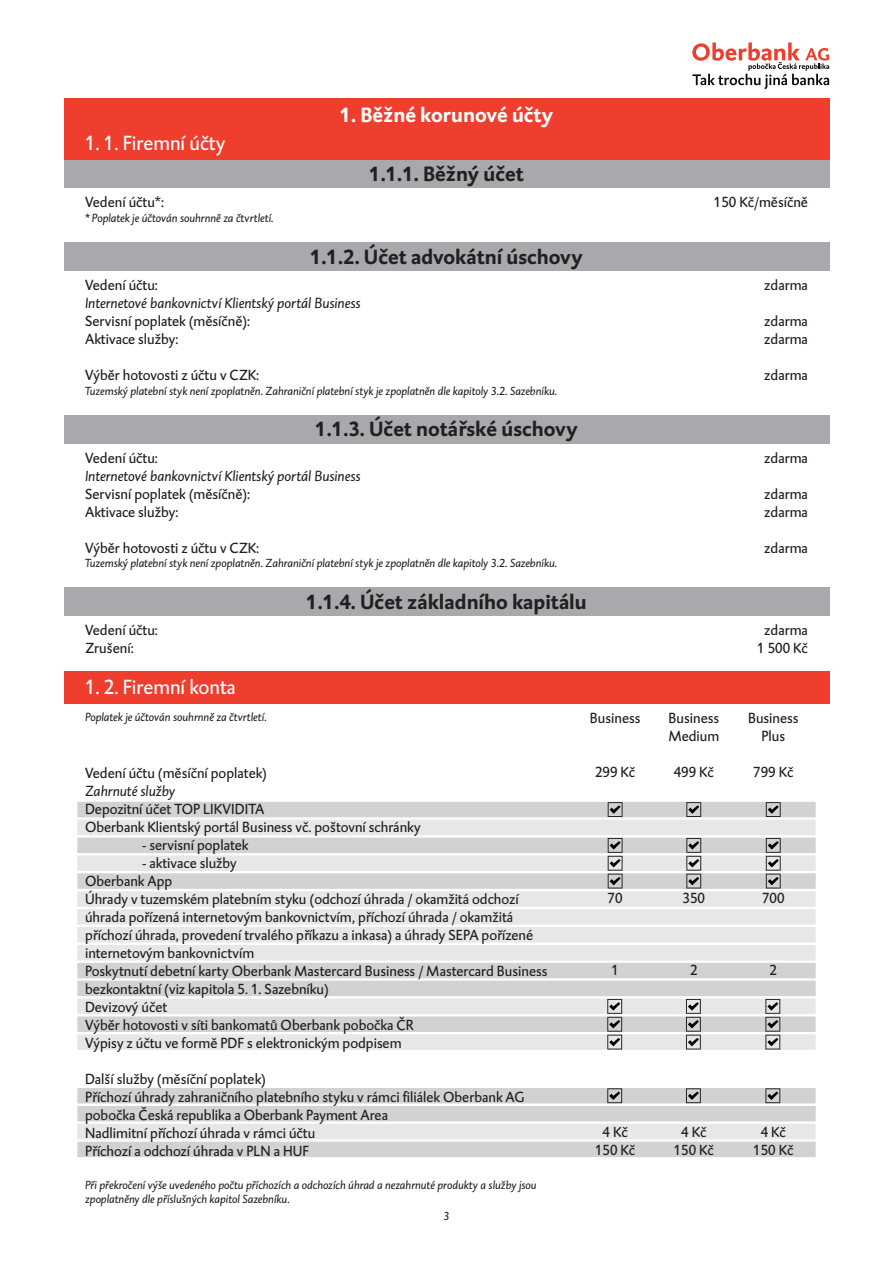
<style>
.page{position:relative;width:893px;height:1263px;background:#fff}
.page>*{position:absolute;margin:0;border:0;box-sizing:border-box;transform-origin:0 0}
.t1{font:700 21px "DTL Caspari T";color:#231f20}
.t2{font:21px "DTL Caspari T";color:#fff}
.t3{font:700 21px "DTL Caspari T";color:#fff}
.t4{font:15px/18px "DTL Caspari T";color:#231f20}
.t5{font:italic 15px "DTL Caspari T";color:#231f20}
.t6{font:italic 12px/14.4px "DTL Caspari T";color:#231f20}
</style>
<div class="page">
<div style="left:77px;top:819px;width:739px;height:17px;background:#e6e7e9"></div>
<div style="left:76px;top:818px;width:741px;height:19px;border:2px solid #fff"></div>
<div style="left:77px;top:801px;width:739px;height:17px;background:#d1d2d4"></div>
<div style="left:76px;top:800px;width:741px;height:19px;border:2px solid #fff"></div>
<div style="left:77px;top:837px;width:739px;height:17px;background:#d1d2d4"></div>
<div style="left:76px;top:836px;width:741px;height:19px;border:2px solid #fff"></div>
<div style="left:77px;top:872px;width:739px;height:17px;background:#d1d2d4"></div>
<div style="left:76px;top:872px;width:741px;height:18px;border:2px solid #fff"></div>
<div style="left:77px;top:855px;width:739px;height:17px;background:#e6e7e9"></div>
<div style="left:76px;top:854px;width:741px;height:18px;border:2px solid #fff"></div>
<div style="left:77px;top:890px;width:739px;height:17px;background:#e6e7e9"></div>
<div style="left:76px;top:890px;width:741px;height:18px;border:2px solid #fff"></div>
<div style="left:77px;top:926px;width:739px;height:17px;background:#e6e7e9"></div>
<div style="left:76px;top:925px;width:741px;height:19px;border:2px solid #fff"></div>
<div style="left:77px;top:908px;width:739px;height:17px;background:#e6e7e9"></div>
<div style="left:76px;top:908px;width:741px;height:18px;border:2px solid #fff"></div>
<div style="left:77px;top:944px;width:739px;height:17px;background:#e6e7e9"></div>
<div style="left:76px;top:943px;width:741px;height:19px;border:2px solid #fff"></div>
<div style="left:77px;top:980px;width:739px;height:17px;background:#d1d2d4"></div>
<div style="left:76px;top:979px;width:741px;height:19px;border:2px solid #fff"></div>
<div style="left:77px;top:962px;width:739px;height:17px;background:#d1d2d4"></div>
<div style="left:76px;top:961px;width:741px;height:19px;border:2px solid #fff"></div>
<div style="left:77px;top:998px;width:739px;height:17px;background:#e6e7e9"></div>
<div style="left:76px;top:997px;width:741px;height:19px;border:2px solid #fff"></div>
<div style="left:77px;top:1033px;width:739px;height:17px;background:#e6e7e9"></div>
<div style="left:76px;top:1033px;width:741px;height:18px;border:2px solid #fff"></div>
<div style="left:77px;top:1016px;width:739px;height:17px;background:#d1d2d4"></div>
<div style="left:76px;top:1015px;width:741px;height:18px;border:2px solid #fff"></div>
<div style="left:77px;top:1087px;width:739px;height:17px;background:#d1d2d4"></div>
<div style="left:76px;top:1086px;width:741px;height:19px;border:2px solid #fff"></div>
<div style="left:77px;top:1105px;width:739px;height:17px;background:#d1d2d4"></div>
<div style="left:76px;top:1104px;width:741px;height:19px;border:2px solid #fff"></div>
<div style="left:77px;top:1141px;width:739px;height:17px;background:#d1d2d4"></div>
<div style="left:76px;top:1140px;width:741px;height:19px;border:2px solid #fff"></div>
<div style="left:77px;top:1123px;width:739px;height:17px;background:#e6e7e9"></div>
<div style="left:76px;top:1122px;width:741px;height:19px;border:2px solid #fff"></div>
<div style="left:64px;top:159px;width:765px;height:29px;background:#a8a9ad"></div>
<div style="left:64px;top:98px;width:765px;height:61px;background:#ef3e2e"></div>
<div style="left:64px;top:242px;width:765px;height:29px;background:#a8a9ad"></div>
<div style="left:64px;top:415px;width:765px;height:28px;background:#a8a9ad"></div>
<div style="left:64px;top:587px;width:765px;height:29px;background:#a8a9ad"></div>
<div style="left:64px;top:670px;width:765px;height:33px;background:#ef3e2e"></div>
<svg style="left:608px;top:802px;width:15px;height:15px"></svg>
<svg style="left:608px;top:838px;width:15px;height:50px"></svg>
<svg style="left:686px;top:802px;width:15px;height:15px"></svg>
<svg style="left:686px;top:838px;width:15px;height:50px"></svg>
<svg style="left:766px;top:802px;width:15px;height:15px"></svg>
<svg style="left:766px;top:838px;width:15px;height:50px"></svg>
<svg style="left:607px;top:999px;width:15px;height:50px"></svg>
<svg style="left:686px;top:999px;width:15px;height:50px"></svg>
<svg style="left:607px;top:1088px;width:15px;height:15px"></svg>
<svg style="left:686px;top:1088px;width:15px;height:15px"></svg>
<svg style="left:765px;top:1088px;width:15px;height:15px"></svg>
<svg style="left:765px;top:999px;width:15px;height:50px"></svg>
<svg style="left:692px;top:43px;width:137px;height:46px"></svg>
<h1 class="t2" style="left:85px;top:130px;width:142px">1. 1. Firemní účty</h1>
<p class="t4" style="left:85px;top:193px;width:81px">Vedení účtu*:</p>
<p class="t6" style="left:85px;top:211px;width:190px">* Poplatek je účtován souhrnně za čtvrtletí.</p>
<h1 class="t3" style="left:340px;top:100px;width:215px">1. Běžné korunové účty</h1>
<h1 class="t1" style="left:369px;top:160px;width:156px">1.1.1. Běžný účet</h1>
<h1 class="t1" style="left:310px;top:243px;width:274px">1.1.2. Účet advokátní úschovy</h1>
<p class="t4" style="left:85px;top:276px;width:74px">Vedení účtu:</p>
<p class="t5" style="left:85px;top:294px;width:277px">Internetové bankovnictví Klientský portál Business</p>
<p class="t4" style="left:85px;top:312px;width:167px">Servisní poplatek (měsíčně):<br>Aktivace služby:</p>
<p class="t4" style="left:85px;top:366px;width:176px">Výběr hotovosti z účtu v CZK:</p>
<p class="t6" style="left:85px;top:383px;width:474px">Tuzemský platební styk není zpoplatněn. Zahraniční platební styk je zpoplatněn dle kapitoly 3.2. Sazebníku.</p>
<h1 class="t1" style="left:315px;top:415px;width:264px">1.1.3. Účet notářské úschovy</h1>
<p class="t4" style="left:85px;top:449px;width:74px">Vedení účtu:</p>
<p class="t5" style="left:85px;top:467px;width:277px">Internetové bankovnictví Klientský portál Business</p>
<p class="t4" style="left:85px;top:485px;width:167px">Servisní poplatek (měsíčně):<br>Aktivace služby:</p>
<p class="t4" style="left:85px;top:539px;width:176px">Výběr hotovosti z účtu v CZK:</p>
<p class="t6" style="left:85px;top:556px;width:474px">Tuzemský platební styk není zpoplatněn. Zahraniční platební styk je zpoplatněn dle kapitoly 3.2. Sazebníku.</p>
<h1 class="t1" style="left:306px;top:588px;width:282px">1.1.4. Účet základního kapitálu</h1>
<p class="t4" style="left:714px;top:193px;width:95px">150 Kč/měsíčně</p>
<p class="t4" style="left:764px;top:276px;width:45px">zdarma</p>
<p class="t4" style="left:764px;top:312px;width:45px">zdarma zdarma</p>
<p class="t4" style="left:764px;top:366px;width:45px">zdarma</p>
<p class="t4" style="left:764px;top:449px;width:45px">zdarma</p>
<p class="t4" style="left:764px;top:485px;width:45px">zdarma zdarma</p>
<p class="t4" style="left:764px;top:539px;width:45px">zdarma</p>
<p class="t4" style="left:85px;top:621px;width:74px">Vedení účtu:<br>Zrušení:</p>
<p class="t4" style="left:757px;top:621px;width:52px;text-align:center">zdarma<br>1 500 Kč</p>
<h1 class="t2" style="left:85px;top:674px;width:152px">1. 2. Firemní konta</h1>
<p class="t6" style="left:85px;top:709px;width:183px">Poplatek je účtován souhrnně za čtvrtletí.</p>
<p class="t4" style="left:85px;top:764px;width:184px">Vedení účtu (měsíční poplatek)</p>
<p class="t5" style="left:85px;top:782px;width:92px">Zahrnuté služby</p>
<p class="t4" style="left:85px;top:800px;width:337px">Depozitní účet TOP LIKVIDITA<br>Oberbank Klientský portál Business vč. poštovní schránky</p>
<p class="t4" style="left:142px;top:836px;width:108px">- servisní poplatek</p>
<p class="t4" style="left:85px;top:854px;width:464px;text-indent:57px">- aktivace služby<br>Oberbank App<br>Úhrady v tuzemském platebním styku (odchozí úhrada / okamžitá odchozí úhrada pořízená internetovým bankovnictvím, příchozí úhrada / okamžitá příchozí úhrada, provedení trvalého příkazu a inkasa) a úhrady SEPA pořízené internetovým bankovnictvím<br>Poskytnutí debetní karty Oberbank Mastercard Business / Mastercard Business bezkontaktní (viz kapitola 5. 1. Sazebníku)<br>Devizový účet<br>Výběr hotovosti v síti bankomatů Oberbank pobočka ČR<br>Výpisy z účtu ve formě PDF s elektronickým podpisem</p>
<p class="t4" style="left:85px;top:1070px;width:441px">Další služby (měsíční poplatek)<br>Příchozí úhrady zahraničního platebního styku v rámci filiálek Oberbank AG pobočka Česká republika a Oberbank Payment Area<br>Nadlimitní příchozí úhrada v rámci účtu<br>Příchozí a odchozí úhrada v PLN a HUF</p>
<p class="t6" style="left:85px;top:1177px;width:453px">Při překročení výše uvedeného počtu příchozích a odchozích úhrad a nezahrnuté produkty a služby jsou zpoplatněny dle příslušných kapitol Sazebníku.</p>
<p class="t6" style="left:443px;top:1209px;width:7px">3</p>
<p class="t4" style="left:590px;top:709px;width:52px">Business</p>
<p class="t4" style="left:595px;top:763px;width:42px">299 Kč</p>
<p class="t4" style="left:668px;top:709px;width:52px">Business<br>Medium</p>
<p class="t4" style="left:674px;top:763px;width:42px">499 Kč</p>
<p class="t4" style="left:748px;top:709px;width:52px;text-align:center">Business<br>Plus</p>
<p class="t4" style="left:753px;top:763px;width:42px">799 Kč</p>
<p class="t4" style="left:608px;top:889px;width:16px">70</p>
<p class="t4" style="left:611px;top:961px;width:9px">1</p>
<p class="t4" style="left:682px;top:889px;width:24px">350</p>
<p class="t4" style="left:690px;top:961px;width:9px">2</p>
<p class="t4" style="left:762px;top:889px;width:24px">700</p>
<p class="t4" style="left:769px;top:961px;width:9px">2</p>
<p class="t4" style="left:595px;top:1123px;width:42px;text-align:center">4 Kč<br>150 Kč</p>
<p class="t4" style="left:674px;top:1123px;width:42px;text-align:center">4 Kč<br>150 Kč</p>
<p class="t4" style="left:753px;top:1123px;width:42px;text-align:center">4 Kč<br>150 Kč</p>
</div>
